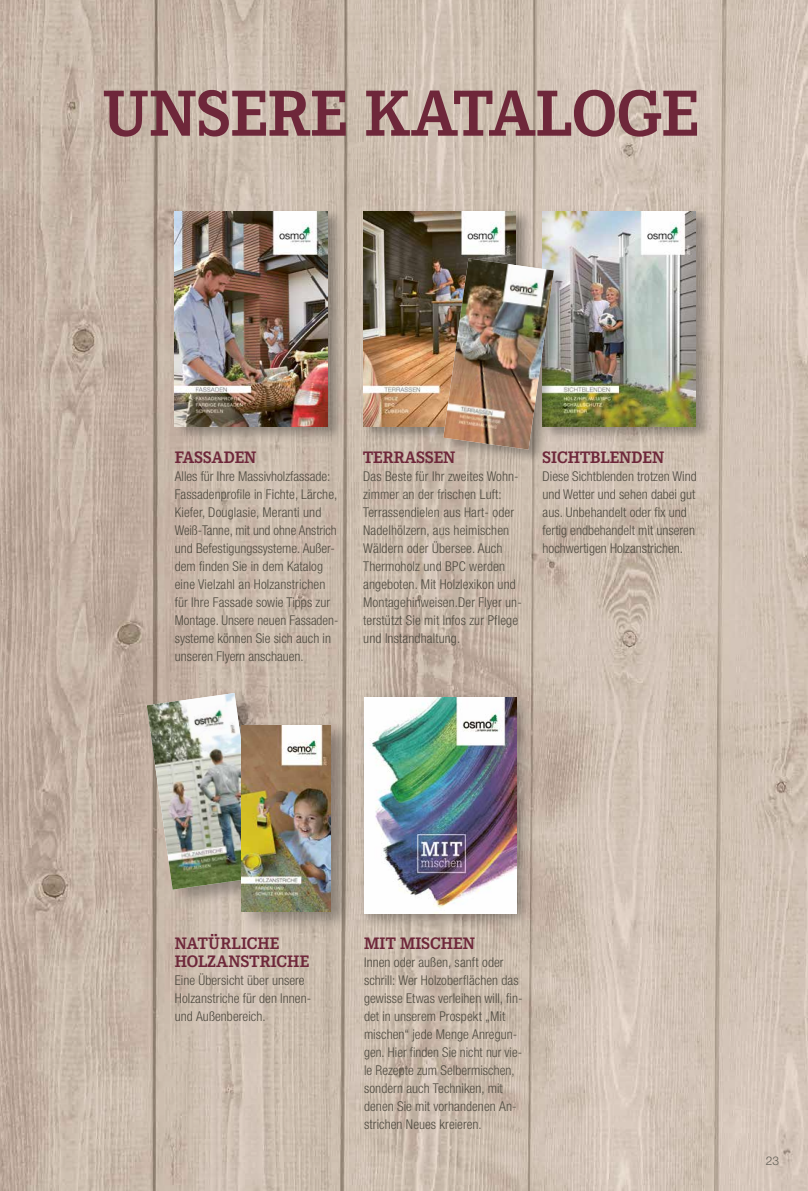
<style>
.page{position:relative;width:808px;height:1191px;background:#fff}
.page>*{position:absolute;margin:0;border:0;box-sizing:border-box;transform-origin:0 0}
.t1{font:700 67.5px "Corporate E";color:#6e273a}
.t2{font:700 17.25px/18px "Corporate E";color:#6e273a}
.t3{font:300 condensed 13.5px/18px "Helvetica Neue";letter-spacing:.005em;color:#4e4a40}
.t4{font:300 12px "Helvetica Neue";color:#625f57}
</style>
<div class="page">
<img style="left:0;top:0;width:808px;height:1191px">
<div style="left:174px;top:207px;width:171px;height:235px;background:#000;opacity:.3"></div>
<img style="left:175px;top:211px;width:152px;height:216px">
<div style="left:542px;top:208px;width:171px;height:234px;background:#000;opacity:.3"></div>
<img style="left:543px;top:211px;width:152px;height:216px">
<div style="left:363px;top:208px;width:170px;height:234px;background:#000;opacity:.3"></div>
<img style="left:363px;top:211px;width:153px;height:216px">
<div style="left:443px;top:256px;width:128px;height:208px;background:#000;opacity:.3"></div>
<img style="left:443px;top:258px;width:111px;height:192px">
<div style="left:356px;top:689px;width:177px;height:241px;background:#000;opacity:.35"></div>
<img style="left:364px;top:698px;width:152px;height:215px">
<div style="left:147px;top:689px;width:136px;height:220px;background:#000;opacity:.3"></div>
<img style="left:147px;top:693px;width:113px;height:196px">
<div style="left:241px;top:721px;width:113px;height:210px;background:#000;opacity:.3"></div>
<img style="left:242px;top:725px;width:88px;height:186px">
<h1 class="t1" style="left:102px;top:75px;width:598px">UNSERE KATALOGE</h1>
<p class="t2" style="left:175px;top:448px;width:83px">FASSADEN</p>
<p class="t3" style="left:175px;top:467px;width:165px">Alles für Ihre Massivholzfassade:<br>Fassadenprofile in Fichte, Lärche,<br>Kiefer, Douglasie, Meranti und<br>Weiß-Tanne, mit und ohne Anstrich und Befestigungssysteme. Außer&shy;dem finden Sie in dem Katalog eine Vielzahl an Holzanstrichen für Ihre Fassade sowie Tipps zur<br>Montage. Unsere neuen Fassaden&shy;systeme können Sie sich auch in unseren Flyern anschauen.</p>
<p class="t2" style="left:363px;top:448px;width:94px">TERRASSEN</p>
<p class="t3" style="left:363px;top:467px;width:160px">Das Beste für Ihr zweites Wohn&shy;zimmer an der frischen Luft:<br>Terrassendielen aus Hart- oder<br>Nadelhölzern, aus heimischen<br>Wäldern oder Übersee. Auch<br>Thermoholz und BPC werden angeboten. Mit Holzlexikon und<br>Montagehinweisen.Der Flyer un&shy;terstützt Sie mit Infos zur Pflege und Instandhaltung.</p>
<p class="t2" style="left:543px;top:448px;width:123px">SICHTBLENDEN</p>
<p class="t3" style="left:543px;top:467px;width:156px">Diese Sichtblenden trotzen Wind und Wetter und sehen dabei gut aus. Unbehandelt oder fix und fertig endbehandelt mit unseren hochwertigen Holzanstrichen.</p>
<p class="t2" style="left:175px;top:934px;width:136px">NATÜRLICHE<br>HOLZANSTRICHE</p>
<p class="t3" style="left:175px;top:971px;width:138px">Eine Übersicht über unsere<br>Holzanstriche für den Innen&shy;und Außenbereich.</p>
<p class="t2" style="left:364px;top:934px;width:113px">MIT MISCHEN</p>
<p class="t3" style="left:364px;top:953px;width:160px">Innen oder außen, sanft oder schrill: Wer Holzoberflächen das gewisse Etwas verleihen will, fin&shy;det in unserem Prospekt „Mit mischen“ jede Menge Anregun&shy;gen. Hier finden Sie nicht nur vie&shy;le Rezepte zum Selbermischen, sondern auch Techniken, mit denen Sie mit vorhandenen An&shy;strichen Neues kreieren.</p>
<p class="t4" style="left:766px;top:1153px;width:15px">23</p>
</div>
